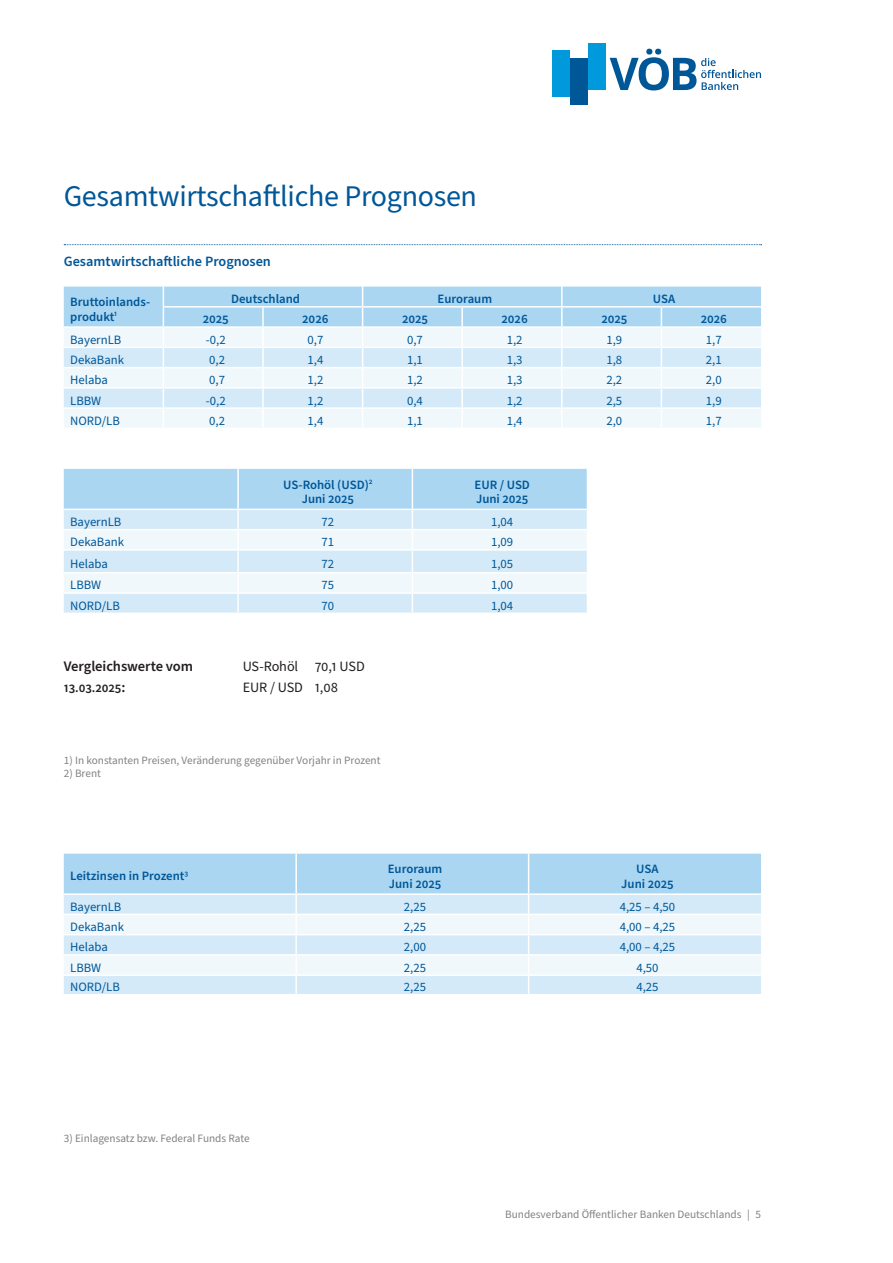
<style>
.page{position:relative;width:893px;height:1263px;background:#fff}
.page>*{position:absolute;margin:0;border:0;box-sizing:border-box;transform-origin:0 0}
._03_1_HEAD_20_22{font:30px "Source Sans Pro";letter-spacing:-.01em;color:#005798}
._05_3_Fließ_Head_10_14_kein_Abstand{font:600 14.55px "Source Sans Pro";letter-spacing:-.005em;color:#231f20}
._11_03_Grafik_Fläche_HEAD_LINIE_BLAU{font:600 14.25px "Source Sans Pro";color:#005798}
._05_1_Fließ_linksbündig{font:14.25px "Source Sans Pro";letter-spacing:-.005em;color:#231f20}
._11_02_Fließtext_Grafik{font:12.75px "Source Sans Pro";color:#005798}
._11_03_Grafik_Fläche_HEAD_LINIE_BLAU_OHNE{font:600 12.75px/14.2px "Source Sans Pro";color:#005798}
._05_3_Fließ_Head_10_14_kein_Abstand-2{font:600 12.75px "Source Sans Pro";letter-spacing:-.01em;color:#231f20}
._11_Erläütertung_Grafik_7_5_9_links{font:11.25px "Source Sans Pro";color:#808285}
.s1{font-size:14.55px}
</style>
<div class="page">
<svg style="left:64px;top:244px;width:698px;height:1px"></svg>
<svg style="left:64px;top:287px;width:697px;height:140px"></svg>
<svg style="left:64px;top:469px;width:523px;height:143px"></svg>
<svg style="left:64px;top:854px;width:697px;height:140px"></svg>
<div style="left:552px;top:51px;width:18px;height:46px;background:#0099dc"></div>
<div style="left:570px;top:58px;width:18px;height:46px;background:#005798"></div>
<div style="left:588px;top:44px;width:18px;height:46px;background:#0099dc"></div>
<svg style="left:610px;top:49px;width:151px;height:41px"></svg>
<p class="_03_1_HEAD_20_22" style="left:64px;top:176px;width:415px">Gesamtwirtschaftliche Prognosen</p>
<p class="_11_03_Grafik_Fläche_HEAD_LINIE_BLAU" style="left:64px;top:252px;width:209px">Gesamtwirtschaftliche Prognosen</p>
<p class="_11_03_Grafik_Fläche_HEAD_LINIE_BLAU_OHNE" style="left:70px;top:295px;width:81px">Bruttoinlands&shy;produkt<sup>1</sup></p>
<p class="_11_03_Grafik_Fläche_HEAD_LINIE_BLAU_OHNE" style="left:231px;top:292px;width:71px">Deutschland</p>
<p class="_11_03_Grafik_Fläche_HEAD_LINIE_BLAU_OHNE" style="left:438px;top:292px;width:56px">Euroraum</p>
<p class="_11_03_Grafik_Fläche_HEAD_LINIE_BLAU_OHNE" style="left:653px;top:292px;width:24px">USA</p>
<p class="_11_03_Grafik_Fläche_HEAD_LINIE_BLAU_OHNE" style="left:203px;top:313px;width:27px">2025</p>
<p class="_11_03_Grafik_Fläche_HEAD_LINIE_BLAU_OHNE" style="left:302px;top:313px;width:28px">2026</p>
<p class="_11_03_Grafik_Fläche_HEAD_LINIE_BLAU_OHNE" style="left:402px;top:313px;width:27px">2025</p>
<p class="_11_03_Grafik_Fläche_HEAD_LINIE_BLAU_OHNE" style="left:501px;top:313px;width:28px">2026</p>
<p class="_11_03_Grafik_Fläche_HEAD_LINIE_BLAU_OHNE" style="left:601px;top:313px;width:27px">2025</p>
<p class="_11_03_Grafik_Fläche_HEAD_LINIE_BLAU_OHNE" style="left:701px;top:313px;width:28px">2026</p>
<p class="_11_02_Fließtext_Grafik" style="left:70px;top:331px;width:53px">BayernLB</p>
<p class="_11_02_Fließtext_Grafik" style="left:206px;top:331px;width:21px">-0,2</p>
<p class="_11_02_Fließtext_Grafik" style="left:307px;top:331px;width:17px">0,7</p>
<p class="_11_02_Fließtext_Grafik" style="left:407px;top:331px;width:17px">0,7</p>
<p class="_11_02_Fließtext_Grafik" style="left:507px;top:331px;width:17px">1,2</p>
<p class="_11_02_Fließtext_Grafik" style="left:606px;top:331px;width:17px">1,9</p>
<p class="_11_02_Fließtext_Grafik" style="left:706px;top:331px;width:17px">1,7</p>
<p class="_11_02_Fließtext_Grafik" style="left:70px;top:351px;width:55px">DekaBank</p>
<p class="_11_02_Fließtext_Grafik" style="left:209px;top:351px;width:17px">0,2</p>
<p class="_11_02_Fließtext_Grafik" style="left:307px;top:351px;width:17px">1,4</p>
<p class="_11_02_Fließtext_Grafik" style="left:407px;top:351px;width:17px">1,1</p>
<p class="_11_02_Fließtext_Grafik" style="left:507px;top:351px;width:17px">1,3</p>
<p class="_11_02_Fließtext_Grafik" style="left:606px;top:351px;width:17px">1,8</p>
<p class="_11_02_Fließtext_Grafik" style="left:706px;top:351px;width:17px">2,1</p>
<p class="_11_02_Fließtext_Grafik" style="left:70px;top:371px;width:39px">Helaba</p>
<p class="_11_02_Fließtext_Grafik" style="left:209px;top:371px;width:17px">0,7</p>
<p class="_11_02_Fließtext_Grafik" style="left:307px;top:371px;width:17px">1,2</p>
<p class="_11_02_Fließtext_Grafik" style="left:407px;top:371px;width:17px">1,2</p>
<p class="_11_02_Fließtext_Grafik" style="left:507px;top:371px;width:17px">1,3</p>
<p class="_11_02_Fließtext_Grafik" style="left:606px;top:371px;width:17px">2,2</p>
<p class="_11_02_Fließtext_Grafik" style="left:706px;top:371px;width:17px">2,0</p>
<p class="_11_02_Fließtext_Grafik" style="left:70px;top:392px;width:33px">LBBW</p>
<p class="_11_02_Fließtext_Grafik" style="left:206px;top:392px;width:21px">-0,2</p>
<p class="_11_02_Fließtext_Grafik" style="left:307px;top:392px;width:17px">1,2</p>
<p class="_11_02_Fließtext_Grafik" style="left:407px;top:392px;width:17px">0,4</p>
<p class="_11_02_Fließtext_Grafik" style="left:507px;top:392px;width:17px">1,2</p>
<p class="_11_02_Fließtext_Grafik" style="left:606px;top:392px;width:17px">2,5</p>
<p class="_11_02_Fließtext_Grafik" style="left:706px;top:392px;width:17px">1,9</p>
<p class="_11_02_Fließtext_Grafik" style="left:70px;top:412px;width:51px">NORD/LB</p>
<p class="_11_02_Fließtext_Grafik" style="left:209px;top:412px;width:17px">0,2</p>
<p class="_11_02_Fließtext_Grafik" style="left:307px;top:412px;width:17px">1,4</p>
<p class="_11_02_Fließtext_Grafik" style="left:407px;top:412px;width:17px">1,1</p>
<p class="_11_02_Fließtext_Grafik" style="left:507px;top:412px;width:17px">1,4</p>
<p class="_11_02_Fließtext_Grafik" style="left:606px;top:412px;width:17px">2,0</p>
<p class="_11_02_Fließtext_Grafik" style="left:706px;top:412px;width:17px">1,7</p>
<p class="_11_03_Grafik_Fläche_HEAD_LINIE_BLAU_OHNE" style="left:283px;top:478px;width:91px">US-Rohöl (USD)<sup>2</sup></p>
<p class="_11_03_Grafik_Fläche_HEAD_LINIE_BLAU_OHNE" style="left:302px;top:492px;width:54px">Juni 2025</p>
<p class="_11_03_Grafik_Fläche_HEAD_LINIE_BLAU_OHNE" style="left:474px;top:478px;width:57px">EUR / USD</p>
<p class="_11_03_Grafik_Fläche_HEAD_LINIE_BLAU_OHNE" style="left:476px;top:492px;width:54px">Juni 2025</p>
<p class="_11_02_Fließtext_Grafik" style="left:70px;top:513px;width:53px">BayernLB</p>
<p class="_11_02_Fließtext_Grafik" style="left:322px;top:513px;width:14px">72</p>
<p class="_11_02_Fließtext_Grafik" style="left:491px;top:513px;width:24px">1,04</p>
<p class="_11_02_Fließtext_Grafik" style="left:70px;top:533px;width:55px">DekaBank</p>
<p class="_11_02_Fließtext_Grafik" style="left:322px;top:533px;width:14px">71</p>
<p class="_11_02_Fließtext_Grafik" style="left:491px;top:533px;width:24px">1,09</p>
<p class="_11_02_Fließtext_Grafik" style="left:70px;top:555px;width:39px">Helaba</p>
<p class="_11_02_Fließtext_Grafik" style="left:322px;top:555px;width:14px">72</p>
<p class="_11_02_Fließtext_Grafik" style="left:491px;top:555px;width:24px">1,05</p>
<p class="_11_02_Fließtext_Grafik" style="left:70px;top:577px;width:33px">LBBW</p>
<p class="_11_02_Fließtext_Grafik" style="left:322px;top:577px;width:14px">75</p>
<p class="_11_02_Fließtext_Grafik" style="left:491px;top:577px;width:24px">1,00</p>
<p class="_11_02_Fließtext_Grafik" style="left:70px;top:597px;width:51px">NORD/LB</p>
<p class="_11_02_Fließtext_Grafik" style="left:322px;top:597px;width:14px">70</p>
<p class="_11_02_Fließtext_Grafik" style="left:491px;top:597px;width:24px">1,04</p>
<p class="_05_3_Fließ_Head_10_14_kein_Abstand" style="left:64px;top:657px;width:131px">Vergleichswerte vom</p>
<p class="_05_3_Fließ_Head_10_14_kein_Abstand-2" style="left:64px;top:679px;width:63px">13.03.2025<span class="s1">:</span></p>
<p class="_05_1_Fließ_linksbündig" style="left:243px;top:657px;width:124px">US-Rohöl 70,1 USD</p>
<p class="_05_1_Fließ_linksbündig" style="left:243px;top:677px;width:97px">EUR / USD 1,08</p>
<p class="_11_Erläütertung_Grafik_7_5_9_links" style="left:64px;top:753px;width:318px">1) In konstanten Preisen, Veränderung gegenüber Vorjahr in Prozent</p>
<p class="_11_Erläütertung_Grafik_7_5_9_links" style="left:64px;top:766px;width:39px">2) Brent</p>
<p class="_11_03_Grafik_Fläche_HEAD_LINIE_BLAU_OHNE" style="left:70px;top:869px;width:120px">Leitzinsen in Prozent<sup>3</sup></p>
<p class="_11_03_Grafik_Fläche_HEAD_LINIE_BLAU_OHNE" style="left:388px;top:862px;width:56px">Euroraum</p>
<p class="_11_03_Grafik_Fläche_HEAD_LINIE_BLAU_OHNE" style="left:389px;top:877px;width:54px">Juni 2025</p>
<p class="_11_03_Grafik_Fläche_HEAD_LINIE_BLAU_OHNE" style="left:636px;top:862px;width:24px">USA</p>
<p class="_11_03_Grafik_Fläche_HEAD_LINIE_BLAU_OHNE" style="left:621px;top:877px;width:54px">Juni 2025</p>
<p class="_11_02_Fließtext_Grafik" style="left:70px;top:898px;width:53px">BayernLB</p>
<p class="_11_02_Fließtext_Grafik" style="left:404px;top:898px;width:24px">2,25</p>
<p class="_11_02_Fließtext_Grafik" style="left:620px;top:898px;width:57px">4,25 – 4,50</p>
<p class="_11_02_Fließtext_Grafik" style="left:70px;top:918px;width:55px">DekaBank</p>
<p class="_11_02_Fließtext_Grafik" style="left:404px;top:918px;width:24px">2,25</p>
<p class="_11_02_Fließtext_Grafik" style="left:620px;top:918px;width:57px">4,00 – 4,25</p>
<p class="_11_02_Fließtext_Grafik" style="left:70px;top:938px;width:39px">Helaba</p>
<p class="_11_02_Fließtext_Grafik" style="left:404px;top:938px;width:24px">2,00</p>
<p class="_11_02_Fließtext_Grafik" style="left:620px;top:938px;width:57px">4,00 – 4,25</p>
<p class="_11_02_Fließtext_Grafik" style="left:70px;top:959px;width:33px">LBBW</p>
<p class="_11_02_Fließtext_Grafik" style="left:404px;top:959px;width:24px">2,25</p>
<p class="_11_02_Fließtext_Grafik" style="left:636px;top:959px;width:24px">4,50</p>
<p class="_11_02_Fließtext_Grafik" style="left:70px;top:979px;width:51px">NORD/LB</p>
<p class="_11_02_Fließtext_Grafik" style="left:404px;top:979px;width:24px">2,25</p>
<p class="_11_02_Fließtext_Grafik" style="left:636px;top:979px;width:24px">4,25</p>
<p class="_11_Erläütertung_Grafik_7_5_9_links" style="left:64px;top:1130px;width:187px">3) Einlagensatz bzw. Federal Funds Rate</p>
<p class="_11_Erläütertung_Grafik_7_5_9_links" style="left:505px;top:1207px;width:257px">Bundesverband Öffentlicher Banken Deutschlands | 5</p>
</div>
